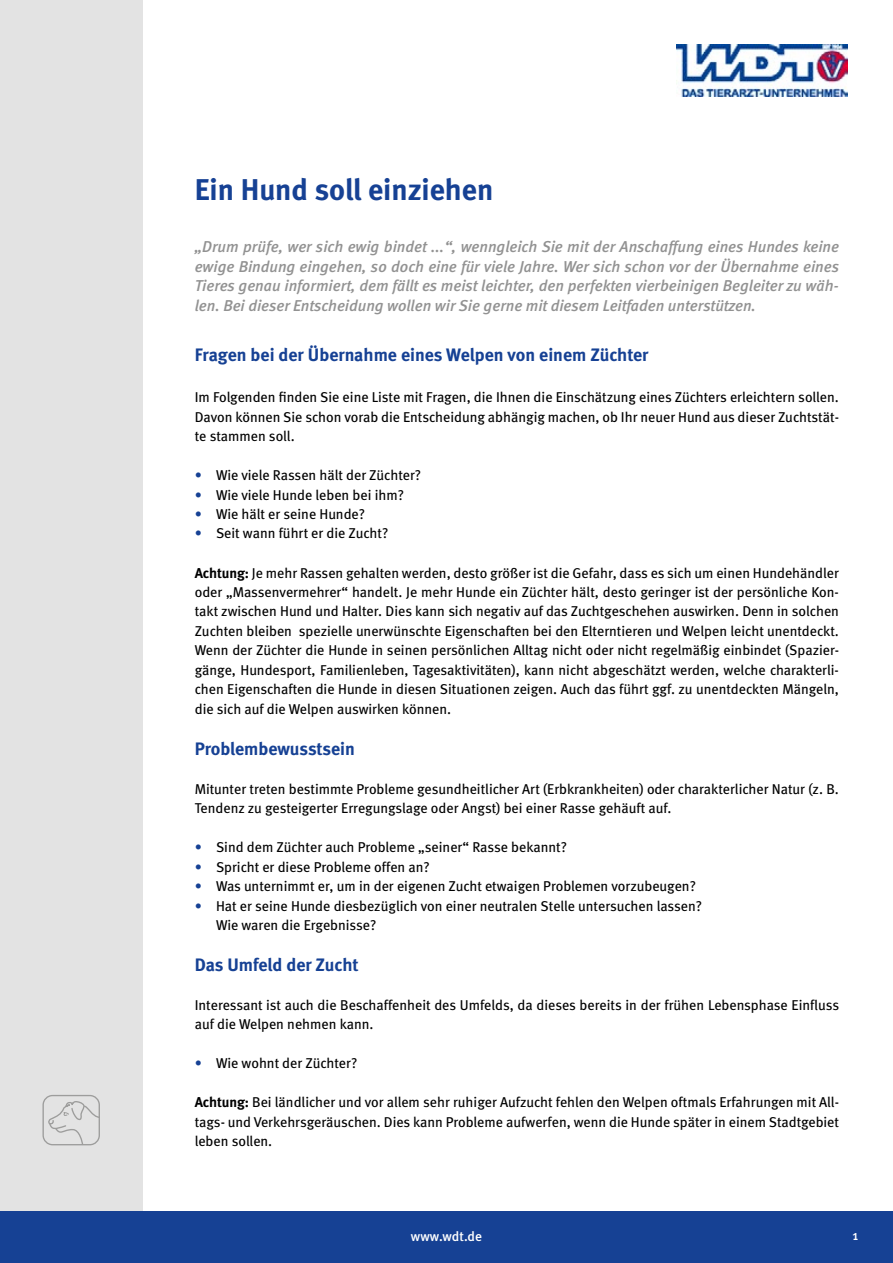
<style>
.page{position:relative;width:893px;height:1263px;background:#fff}
.page>*{position:absolute;margin:0;border:0;box-sizing:border-box;transform-origin:0 0}
.t1{font:700 30px "Meta";color:#164194}
.t2{font:700 18px "Meta";color:#164194}
.t3{font:italic 500 15.75px/19.5px "Meta";color:#929292;text-align:justify}
.t4{font:14.25px/19.5px "Meta";color:#000;text-align:justify}
.t5{font:500 13.5px "Meta";color:#fff}
.s1{color:#164194}
.s2{font-family:"Meta Bold LF"}
</style>
<div class="page">
<div style="left:0;top:0;width:142px;height:1263px;background:#e3e3e3"></div>
<div style="left:42px;top:1095px;width:58px;height:50px;border:1px solid #9d9d9c;border-radius:9px"></div>
<svg style="left:46px;top:1100px;width:54px;height:46px"></svg>
<div style="left:0;top:1212px;width:893px;height:51px;background:#164194"></div>
<img style="left:676px;top:45px;width:171px;height:52px">
<h1 class="t1" style="left:195px;top:172px;width:300px">Ein Hund soll einziehen</h1>
<p class="t3" style="left:195px;top:237px;width:646px">„Drum prüfe, wer sich ewig bindet ...“, wenngleich Sie mit der Anschaffung eines Hundes keine ewige Bindung eingehen, so doch eine für viele Jahre. Wer sich schon vor der Übernahme eines Tieres genau informiert, dem fällt es meist leichter, den perfekten vierbeinigen Begleiter zu wäh&shy;len. Bei dieser Entscheidung wollen wir Sie gerne mit diesem Leitfaden unterstützen.</p>
<p class="t2" style="left:195px;top:344px;width:455px">Fragen bei der Übernahme eines Welpen von einem Züchter</p>
<p class="t4" style="left:195px;top:387px;width:646px">Im Folgenden finden Sie eine Liste mit Fragen, die Ihnen die Einschätzung eines Züchters erleichtern sollen.<br>Davon können Sie schon vorab die Entscheidung abhängig machen, ob Ihr neuer Hund aus dieser Zuchtstät&shy;te stammen soll.</p>
<p class="t4" style="left:195px;top:465px;width:228px"><span class="s1">•</span> Wie viele Rassen hält der Züchter?</p>
<p class="t4" style="left:195px;top:485px;width:211px"><span class="s1">•</span> Wie viele Hunde leben bei ihm?</p>
<p class="t4" style="left:195px;top:504px;width:172px"><span class="s1">•</span> Wie hält er seine Hunde?</p>
<p class="t4" style="left:195px;top:524px;width:195px"><span class="s1">•</span> Seit wann führt er die Zucht?</p>
<p class="t4" style="left:195px;top:563px;width:646px"><span class="s2">Achtung:</span> Je mehr Rassen gehalten werden, desto größer ist die Gefahr, dass es sich um einen Hundehändler oder „Massenvermehrer“ handelt. Je mehr Hunde ein Züchter hält, desto geringer ist der persönliche Kon&shy;takt zwischen Hund und Halter. Dies kann sich negativ auf das Zuchtgeschehen auswirken. Denn in solchen Zuchten bleiben spezielle unerwünschte Eigenschaften bei den Elterntieren und Welpen leicht unentdeckt.<br>Wenn der Züchter die Hunde in seinen persönlichen Alltag nicht oder nicht regelmäßig einbindet (Spazier&shy;gänge, Hundesport, Familienleben, Tagesaktivitäten), kann nicht abgeschätzt werden, welche charakterli&shy;chen Eigenschaften die Hunde in diesen Situationen zeigen. Auch das führt ggf. zu unentdeckten Mängeln, die sich auf die Welpen auswirken können.</p>
<p class="t2" style="left:195px;top:737px;width:162px">Problembewusstsein</p>
<p class="t4" style="left:195px;top:779px;width:646px">Mitunter treten bestimmte Probleme gesundheitlicher Art (Erbkrankheiten) oder charakterlicher Natur (z. B.<br>Tendenz zu gesteigerter Erregungslage oder Angst) bei einer Rasse gehäuft auf.</p>
<p class="t4" style="left:195px;top:837px;width:374px"><span class="s1">•</span> Sind dem Züchter auch Probleme „seiner“ Rasse bekannt?</p>
<p class="t4" style="left:195px;top:857px;width:237px"><span class="s1">•</span> Spricht er diese Probleme offen an?</p>
<p class="t4" style="left:195px;top:876px;width:503px"><span class="s1">•</span> Was unternimmt er, um in der eigenen Zucht etwaigen Problemen vorzubeugen?</p>
<p class="t4" style="left:216px;top:896px;width:488px;text-indent:-21px"><span class="s1">•</span> Hat er seine Hunde diesbezüglich von einer neutralen Stelle untersuchen lassen?<br>Wie waren die Ergebnisse?</p>
<p class="t2" style="left:195px;top:953px;width:165px">Das Umfeld der Zucht</p>
<p class="t4" style="left:195px;top:995px;width:646px">Interessant ist auch die Beschaffenheit des Umfelds, da dieses bereits in der frühen Lebensphase Einfluss auf die Welpen nehmen kann.</p>
<p class="t4" style="left:195px;top:1053px;width:164px"><span class="s1">•</span> Wie wohnt der Züchter?</p>
<p class="t4" style="left:195px;top:1092px;width:646px"><span class="s2">Achtung:</span> Bei ländlicher und vor allem sehr ruhiger Aufzucht fehlen den Welpen oftmals Erfahrungen mit All&shy;tags- und Verkehrsgeräuschen. Dies kann Probleme aufwerfen, wenn die Hunde später in einem Stadtgebiet leben sollen.</p>
<p class="t5" style="left:411px;top:1228px;width:73px">www.wdt.de</p>
<p class="t5" style="left:853px;top:1228px;width:7px">1</p>
</div>
